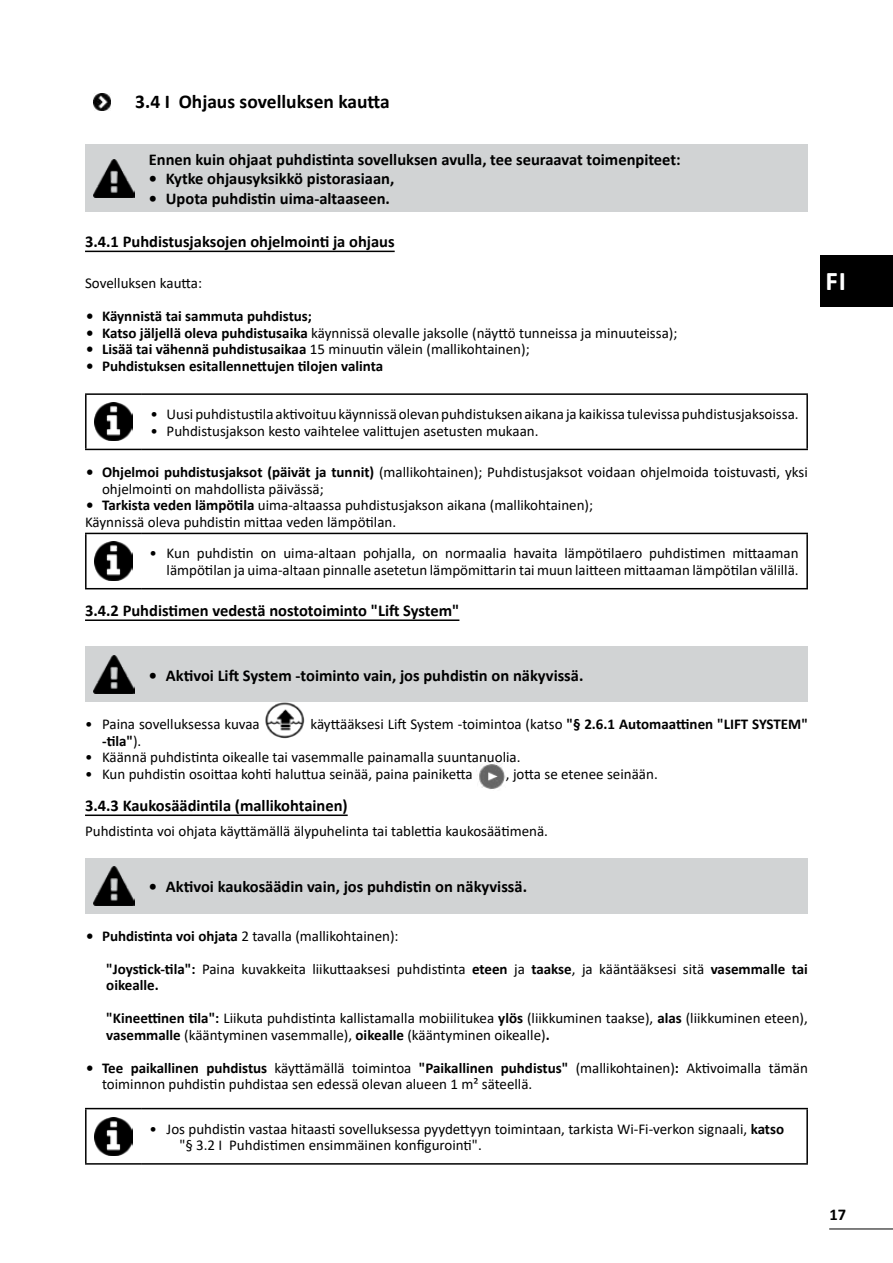
<style>
.page{position:relative;width:893px;height:1263px;background:#fff}
.page>*{position:absolute;margin:0;border:0;box-sizing:border-box;transform-origin:0 0}
.t1{font:700 27px "Calibri";color:#fff}
.t2{font:700 19.5px "Calibri";color:#000}
.t3{font:700 16.5px "Calibri";color:#000}
.t4{font:15px/16.5px "Calibri";color:#000}
.t5{font:700 15px "Calibri";color:#000}
.s1{font-weight:700}
.s2{font-weight:400}
</style>
<div class="page">
<hr style="left:829px;top:1228px;width:64px;height:1px;background:#000">
<hr style="left:85px;top:251px;width:310px;height:1px;background:#000">
<hr style="left:85px;top:619px;width:374px;height:2px;background:#000">
<hr style="left:85px;top:814px;width:263px;height:2px;background:#000">
<img style="left:94px;top:94px;width:17px;height:17px">
<div style="left:85px;top:144px;width:55px;height:68px;background:#d1d3d4"></div>
<div style="left:140px;top:144px;width:668px;height:68px;background:#d1d3d4"></div>
<img style="left:94px;top:159px;width:41px;height:38px">
<hr style="left:85px;top:393px;width:56px;height:2px;background:#000">
<hr style="left:85px;top:395px;width:2px;height:54px;background:#000">
<hr style="left:141px;top:393px;width:667px;height:2px;background:#000">
<hr style="left:806px;top:395px;width:2px;height:54px;background:#000">
<hr style="left:85px;top:449px;width:56px;height:1px;background:#000">
<hr style="left:141px;top:449px;width:667px;height:1px;background:#000">
<img style="left:94px;top:403px;width:39px;height:38px">
<hr style="left:85px;top:533px;width:56px;height:1px;background:#000">
<hr style="left:85px;top:534px;width:2px;height:54px;background:#000">
<hr style="left:141px;top:533px;width:667px;height:1px;background:#000">
<hr style="left:806px;top:534px;width:2px;height:54px;background:#000">
<hr style="left:85px;top:588px;width:56px;height:1px;background:#000">
<hr style="left:141px;top:588px;width:667px;height:1px;background:#000">
<img style="left:94px;top:542px;width:39px;height:38px">
<div style="left:85px;top:647px;width:55px;height:55px;background:#d1d3d4"></div>
<div style="left:140px;top:647px;width:668px;height:55px;background:#d1d3d4"></div>
<img style="left:94px;top:655px;width:41px;height:38px">
<img style="left:265px;top:702px;width:40px;height:37px">
<img style="left:479px;top:763px;width:26px;height:26px">
<div style="left:85px;top:858px;width:55px;height:55px;background:#d1d3d4"></div>
<div style="left:140px;top:858px;width:668px;height:55px;background:#d1d3d4"></div>
<img style="left:94px;top:867px;width:41px;height:38px">
<hr style="left:85px;top:1108px;width:56px;height:1px;background:#000">
<hr style="left:85px;top:1109px;width:2px;height:54px;background:#000">
<hr style="left:141px;top:1108px;width:667px;height:1px;background:#000">
<hr style="left:806px;top:1109px;width:2px;height:54px;background:#000">
<hr style="left:85px;top:1163px;width:56px;height:1px;background:#000">
<hr style="left:141px;top:1163px;width:667px;height:1px;background:#000">
<img style="left:94px;top:1117px;width:39px;height:38px">
<div style="left:821px;top:256px;width:72px;height:51px;background:#000"></div>
<h2 class="t2" style="left:135px;top:88px;width:256px">3.4 I Ohjaus sovelluksen kautta</h2>
<p class="t3" style="left:149px;top:148px;width:533px">Ennen kuin ohjaat puhdistinta sovelluksen avulla, tee seuraavat toimenpiteet:</p>
<p class="t3" style="left:149px;top:167px;width:247px">• Kytke ohjausyksikkö pistorasiaan,</p>
<p class="t3" style="left:149px;top:186px;width:243px">• Upota puhdistin uima-altaaseen.</p>
<p class="t3" style="left:85px;top:230px;width:311px">3.4.1 Puhdistusjaksojen ohjelmointi ja ohjaus</p>
<p class="t4" style="left:85px;top:275px;width:119px">Sovelluksen kautta:</p>
<p class="t5" style="left:86px;top:306px;width:227px">• Käynnistä tai sammuta puhdistus;</p>
<p class="t4" style="left:86px;top:324px;width:593px"><span class="s1">• Katso jäljellä oleva puhdistusaika</span> käynnissä olevalle jaksolle (näyttö tunneissa ja minuuteissa);</p>
<p class="t4" style="left:86px;top:341px;width:445px"><span class="s1">• Lisää tai vähennä puhdistusaikaa</span> 15 minuutin välein (mallikohtainen);</p>
<p class="t5" style="left:86px;top:355px;width:299px">• Puhdistuksen esitallennettujen tilojen valinta</p>
<p class="t4" style="left:151px;top:405px;width:649px">• Uusi puhdistustila aktivoituu käynnissä olevan puhdistuksen aikana ja kaikissa tulevissa puhdistusjaksoissa.</p>
<p class="t4" style="left:151px;top:422px;width:389px">• Puhdistusjakson kesto vaihtelee valittujen asetusten mukaan.</p>
<p class="t4" style="left:102px;top:464px;width:707px;text-indent:-16px"><span class="s1">• Ohjelmoi puhdistusjaksot (päivät ja tunnit)</span> (mallikohtainen); Puhdistusjaksot voidaan ohjelmoida toistuvasti, yksi ohjelmointi on mahdollista päivässä;</p>
<p class="t4" style="left:85px;top:497px;width:510px"><span class="s1">• Tarkista veden lämpötila</span> uima-altaassa puhdistusjakson aikana (mallikohtainen);<br>Käynnissä oleva puhdistin mittaa veden lämpötilan.</p>
<p class="t4" style="left:150px;top:545px;width:651px;text-align:right">• Kun puhdistin on uima-altaan pohjalla, on normaalia havaita lämpötilaero puhdistimen mittaaman lämpötilan ja uima-altaan pinnalle asetetun lämpömittarin tai muun laitteen mittaaman lämpötilan välillä.</p>
<p class="t3" style="left:85px;top:599px;width:376px">3.4.2 Puhdistimen vedestä nostotoiminto "Lift System"</p>
<h1 class="t1" style="left:825px;top:262px;width:22px">FI</h1>
<p class="t3" style="left:149px;top:663px;width:436px">• Aktivoi Lift System -toiminto vain, jos puhdistin on näkyvissä.</p>
<p class="t4" style="left:85px;top:715px;width:176px">• Paina sovelluksessa kuvaa</p>
<p class="t4" style="left:310px;top:715px;width:499px">käyttääksesi Lift System -toimintoa (katso <span class="s1">"§ 2.6.1 Automaattinen "LIFT SYSTEM"</span></p>
<p class="t5" style="left:102px;top:730px;width:41px">-tila"<span class="s2">).</span></p>
<p class="t4" style="left:85px;top:748px;width:437px">• Käännä puhdistinta oikealle tai vasemmalle painamalla suuntanuolia.</p>
<p class="t4" style="left:85px;top:765px;width:389px">• Kun puhdistin osoittaa kohti haluttua seinää, paina painiketta</p>
<p class="t4" style="left:506px;top:765px;width:153px">, jotta se etenee seinään.</p>
<p class="t3" style="left:85px;top:794px;width:264px">3.4.3 Kaukosäädintila (mallikohtainen)</p>
<p class="t4" style="left:85px;top:822px;width:464px">Puhdistinta voi ohjata käyttämällä älypuhelinta tai tablettia kaukosäätimenä.</p>
<p class="t3" style="left:149px;top:875px;width:380px">• Aktivoi kaukosäädin vain, jos puhdistin on näkyvissä.</p>
<p class="t4" style="left:86px;top:927px;width:314px"><span class="s1">• Puhdistinta voi ohjata</span> 2 tavalla (mallikohtainen):</p>
<p class="t4" style="left:106px;top:960px;width:703px"><span class="s1">"Joystick-tila":</span> Paina kuvakkeita liikuttaaksesi puhdistinta <span class="s1">eteen</span> ja <span class="s1">taakse</span>, ja kääntääksesi sitä <span class="s1">vasemmalle tai oikealle.</span></p>
<p class="t4" style="left:106px;top:1009px;width:703px"><span class="s1">"Kineettinen tila":</span> Liikuta puhdistinta kallistamalla mobiilitukea <span class="s1">ylös</span> (liikkuminen taakse), <span class="s1">alas</span> (liikkuminen eteen), <span class="s1">vasemmalle</span> (kääntyminen vasemmalle), <span class="s1">oikealle</span> (kääntyminen oikealle)<span class="s1">.</span></p>
<p class="t4" style="left:102px;top:1059px;width:707px;text-indent:-16px"><span class="s1">• Tee paikallinen puhdistus</span> käyttämällä toimintoa <span class="s1">"Paikallinen puhdistus"</span> (mallikohtainen)<span class="s1">:</span> Aktivoimalla tämän toiminnon puhdistin puhdistaa sen edessä olevan alueen 1 m² säteellä.</p>
<p class="t4" style="left:179px;top:1120px;width:606px;text-indent:-30px">• Jos puhdistin vastaa hitaasti sovelluksessa pyydettyyn toimintaan, tarkista Wi-Fi-verkon signaali, <span class="s1">katso </span>"§ 3.2 I Puhdistimen ensimmäinen konfigurointi".</p>
<p class="t3" style="left:829px;top:1203px;width:18px">17</p>
</div>
